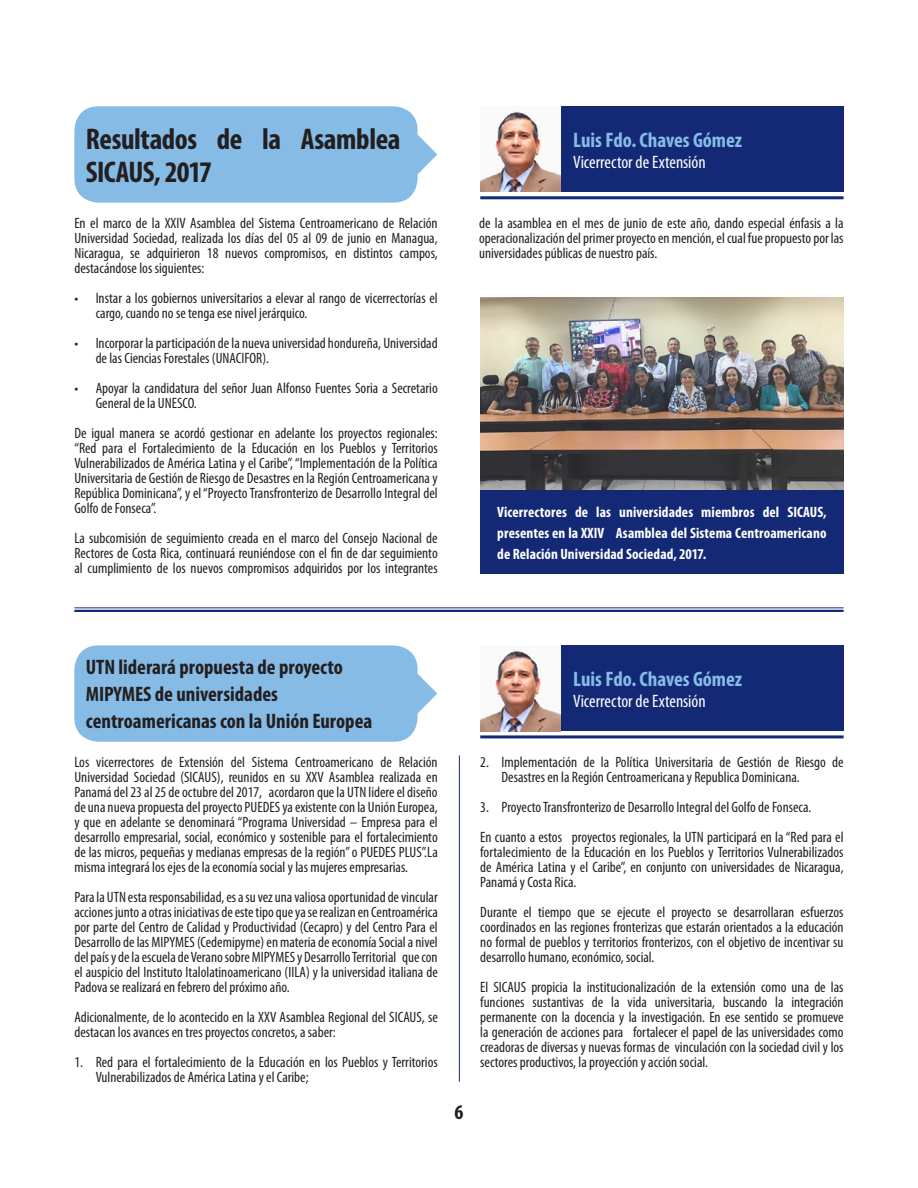
<style>
.page{position:relative;width:918px;height:1188px;background:#fff}
.page>*{position:absolute;margin:0;border:0;box-sizing:border-box;transform-origin:0 0}
.Títulos_pequeños{font:700 condensed 30px/33px "Myriad Pro";letter-spacing:-.015em;color:#231f20}
.Títulos_pequeños-2{font:700 condensed 21px/27px "Myriad Pro";color:#231f20}
.Títulos_pequeños-3{font:700 condensed 21px "Myriad Pro";color:#85bbe5}
.Títulos_pequeños-4{font:condensed 18px "Myriad Pro";letter-spacing:-.005em;color:#fff}
.Textos{font:condensed 15px/15px "Myriad Pro";color:#231f20;text-align:justify}
.Títulos_pequeños-5{font:700 condensed 15px/21px "Myriad Pro";letter-spacing:.005em;color:#fff;text-align:justify}
</style>
<div class="page">
<img style="left:480px;top:298px;width:364px;height:193px">
<div style="left:480px;top:491px;width:364px;height:83px;background:#142975"></div>
<div style="left:560px;top:106px;width:284px;height:86px;background:#142975"></div>
<hr style="left:480px;top:196px;width:364px;height:3px;background:#142975">
<img style="left:480px;top:111px;width:80px;height:81px">
<svg style="left:74px;top:106px;width:363px;height:97px;background:#8cbfe6"></svg>
<hr style="left:459px;top:755px;width:1px;height:327px;background:#0d2b6d">
<div style="left:560px;top:645px;width:284px;height:86px;background:#142975"></div>
<hr style="left:480px;top:735px;width:364px;height:3px;background:#142975">
<img style="left:480px;top:650px;width:80px;height:81px">
<svg style="left:74px;top:645px;width:363px;height:97px;background:#8cbfe6"></svg>
<hr style="left:74px;top:607px;width:770px;height:1px;background:#142975">
<hr style="left:74px;top:610px;width:770px;height:2px;background:#142975">
<p class="Títulos_pequeños" style="left:86px;top:122px;width:316px">Resultados de la Asamblea<br>SICAUS, 2017</p>
<p class="Textos" style="left:74px;top:215px;width:365px">En el marco de la XXIV Asamblea del Sistema Centroamericano de Relación Universidad Sociedad, realizada los días del 05 al 09 de junio en Managua, Nicaragua, se adquirieron 18 nuevos compromisos, en distintos campos, destacándose los siguientes:</p>
<p class="Textos" style="left:96px;top:290px;width:344px;text-indent:-21px">• Instar a los gobiernos universitarios a elevar al rango de vicerrectorías el cargo, cuando no se tenga ese nivel jerárquico.</p>
<p class="Textos" style="left:96px;top:335px;width:344px;text-indent:-21px">• Incorporar la participación de la nueva universidad hondureña, Universidad de las Ciencias Forestales (UNACIFOR).</p>
<p class="Textos" style="left:96px;top:380px;width:344px;text-indent:-21px">• Apoyar la candidatura del señor Juan Alfonso Fuentes Soria a Secretario<br>General de la UNESCO.</p>
<p class="Textos" style="left:74px;top:425px;width:365px">De igual manera se acordó gestionar en adelante los proyectos regionales: “Red para el Fortalecimiento de la Educación en los Pueblos y Territorios Vulnerabilizados de América Latina y el Caribe”, “Implementación de la Política Universitaria de Gestión de Riesgo de Desastres en la Región Centroamericana y República Dominicana”, y el “Proyecto Transfronterizo de Desarrollo Integral del Golfo de Fonseca”.</p>
<p class="Textos" style="left:74px;top:530px;width:365px">La subcomisión de seguimiento creada en el marco del Consejo Nacional de Rectores de Costa Rica, continuará reuniéndose con el fin de dar seguimiento al cumplimiento de los nuevos compromisos adquiridos por los integrantes</p>
<p class="Títulos_pequeños-3" style="left:573px;top:127px;width:171px">Luis Fdo. Chaves Gómez</p>
<p class="Títulos_pequeños-4" style="left:573px;top:151px;width:134px">Vicerrector de Extensión</p>
<p class="Textos" style="left:479px;top:215px;width:366px">de la asamblea en el mes de junio de este año, dando especial énfasis a la operacionalización del primer proyecto en mención, el cual fue propuesto por las universidades públicas de nuestro país.</p>
<p class="Títulos_pequeños-5" style="left:497px;top:501px;width:331px">Vicerrectores de las universidades miembros del SICAUS, presentes en la XXIV Asamblea del Sistema Centroamericano de Relación Universidad Sociedad, 2017.</p>
<p class="Títulos_pequeños-2" style="left:86px;top:654px;width:259px">UTN liderará propuesta de proyecto</p>
<p class="Títulos_pequeños-2" style="left:86px;top:681px;width:288px">MIPYMES de universidades centroamericanas con la Unión Europea</p>
<p class="Textos" style="left:74px;top:754px;width:365px">Los vicerrectores de Extensión del Sistema Centroamericano de Relación Universidad Sociedad (SICAUS), reunidos en su XXV Asamblea realizada en Panamá del 23 al 25 de octubre del 2017, acordaron que la UTN lidere el diseño de una nueva propuesta del proyecto PUEDES ya existente con la Unión Europea, y que en adelante se denominará “Programa Universidad – Empresa para el desarrollo empresarial, social, económico y sostenible para el fortalecimiento de las micros, pequeñas y medianas empresas de la región” o PUEDES PLUS”.La misma integrará los ejes de la economía social y las mujeres empresarias.</p>
<p class="Textos" style="left:74px;top:889px;width:365px">Para la UTN esta responsabilidad, es a su vez una valiosa oportunidad de vincular acciones junto a otras iniciativas de este tipo que ya se realizan en Centroamérica por parte del Centro de Calidad y Productividad (Cecapro) y del Centro Para el Desarrollo de las MIPYMES (Cedemipyme) en materia de economía Social a nivel del país y de la escuela de Verano sobre MIPYMES y Desarrollo Territorial que con el auspicio del Instituto Italolatinoamericano (IILA) y la universidad italiana de Padova se realizará en febrero del próximo año.</p>
<p class="Textos" style="left:74px;top:1009px;width:365px">Adicionalmente, de lo acontecido en la XXV Asamblea Regional del SICAUS, se destacan los avances en tres proyectos concretos, a saber:</p>
<p class="Textos" style="left:96px;top:1054px;width:344px;text-indent:-21px">1. Red para el fortalecimiento de la Educación en los Pueblos y Territorios<br>Vulnerabilizados de América Latina y el Caribe;</p>
<p class="Títulos_pequeños-3" style="left:573px;top:666px;width:171px">Luis Fdo. Chaves Gómez</p>
<p class="Títulos_pequeños-4" style="left:573px;top:690px;width:134px">Vicerrector de Extensión</p>
<h2 class="Títulos_pequeños-2" style="left:455px;top:1098px;width:10px">6</h2>
<p class="Textos" style="left:502px;top:754px;width:344px;text-indent:-21px">2. Implementación de la Política Universitaria de Gestión de Riesgo de<br>Desastres en la Región Centroamericana y Republica Dominicana.</p>
<p class="Textos" style="left:480px;top:799px;width:333px">3. Proyecto Transfronterizo de Desarrollo Integral del Golfo de Fonseca.</p>
<p class="Textos" style="left:480px;top:829px;width:365px">En cuanto a estos proyectos regionales, la UTN participará en la “Red para el fortalecimiento de la Educación en los Pueblos y Territorios Vulnerabilizados de América Latina y el Caribe”, en conjunto con universidades de Nicaragua, Panamá y Costa Rica.</p>
<p class="Textos" style="left:480px;top:904px;width:365px">Durante el tiempo que se ejecute el proyecto se desarrollaran esfuerzos coordinados en las regiones fronterizas que estarán orientados a la educación no formal de pueblos y territorios fronterizos, con el objetivo de incentivar su desarrollo humano, económico, social.</p>
<p class="Textos" style="left:480px;top:979px;width:365px">El SICAUS propicia la institucionalización de la extensión como una de las funciones sustantivas de la vida universitaria, buscando la integración permanente con la docencia y la investigación. En ese sentido se promueve la generación de acciones para fortalecer el papel de las universidades como creadoras de diversas y nuevas formas de vinculación con la sociedad civil y los sectores productivos, la proyección y acción social.</p>
</div>
